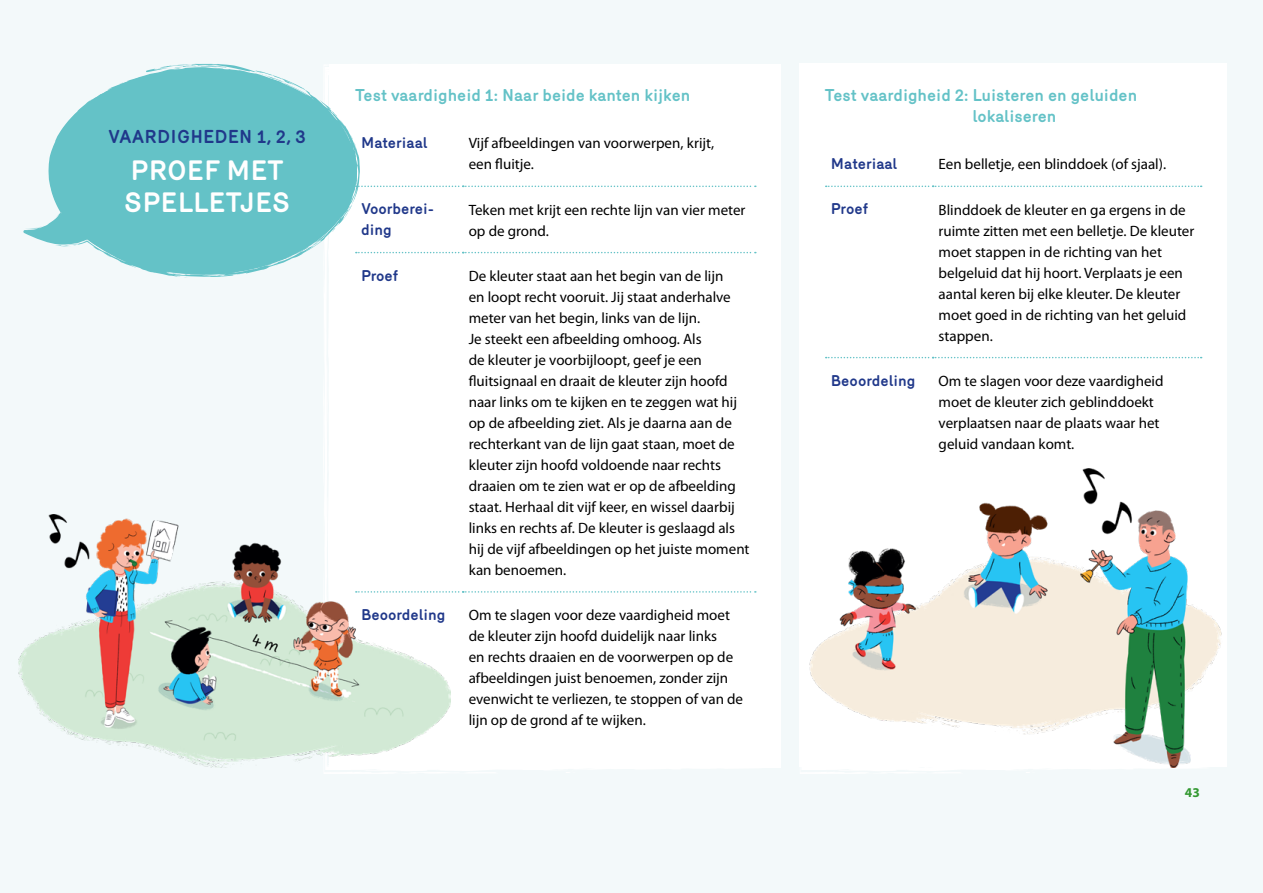
<style>
.page{position:relative;width:1263px;height:893px;background:#f3f9fa}
.page>*{position:absolute;margin:0;border:0;box-sizing:border-box;transform-origin:0 0}
.t1{font:700 27px/32.4px "Mercury";color:#fff}
.t2{font:700 18px "Mercury";color:#20388a}
.t3{font:700 16.5px/21px "Mercury";color:#64c2c7}
.t4{font:15px/21px "Myriad Pro";color:#000}
.t5{font:700 15px/21px "Mercury";color:#20388a}
.t6{font:700 13.5px "Myriad Pro";color:#339931}
</style>
<div class="page">
<div style="left:329px;top:64px;width:452px;height:704px;background:#fff"></div>
<svg style="left:777px;top:524px;width:4px;height:243px"></svg>
<svg style="left:776px;top:75px;width:2px;height:12px"></svg>
<svg style="left:721px;top:65px;width:33px;height:8px"></svg>
<svg style="left:686px;top:74px;width:17px;height:1px"></svg>
<svg style="left:551px;top:70px;width:54px;height:3px"></svg>
<svg style="left:624px;top:66px;width:18px;height:10px"></svg>
<svg style="left:493px;top:64px;width:33px;height:12px"></svg>
<svg style="left:407px;top:65px;width:15px;height:8px"></svg>
<svg style="left:463px;top:73px;width:22px;height:3px"></svg>
<svg style="left:437px;top:67px;width:14px;height:6px"></svg>
<svg style="left:336px;top:65px;width:14px;height:1px"></svg>
<div style="left:324px;top:269px;width:438px;height:505px;background:#fff"></div>
<div style="left:799px;top:63px;width:428px;height:406px;background:#fff"></div>
<svg style="left:1222px;top:75px;width:2px;height:12px"></svg>
<svg style="left:1171px;top:65px;width:31px;height:8px"></svg>
<svg style="left:1138px;top:74px;width:16px;height:1px"></svg>
<svg style="left:1012px;top:70px;width:51px;height:3px"></svg>
<svg style="left:1080px;top:66px;width:17px;height:10px"></svg>
<svg style="left:958px;top:64px;width:30px;height:12px"></svg>
<svg style="left:878px;top:65px;width:13px;height:8px"></svg>
<svg style="left:930px;top:73px;width:21px;height:3px"></svg>
<svg style="left:906px;top:67px;width:12px;height:6px"></svg>
<svg style="left:812px;top:65px;width:13px;height:1px"></svg>
<svg style="left:815px;top:75px;width:14px;height:2px"></svg>
<div style="left:799px;top:269px;width:410px;height:505px;background:#fff"></div>
<svg style="left:48px;top:67px;width:312px;height:210px;fill:#64c2c7"></svg>
<svg style="left:172px;top:273px;width:16px;height:5px"></svg>
<svg style="left:202px;top:270px;width:20px;height:6px"></svg>
<svg style="left:233px;top:274px;width:10px;height:2px"></svg>
<svg style="left:288px;top:242px;width:28px;height:16px"></svg>
<svg style="left:267px;top:261px;width:11px;height:5px"></svg>
<svg style="left:353px;top:171px;width:5px;height:8px"></svg>
<div style="left:323px;top:186px;width:433px;height:70px;background:#fff"></div>
<svg style="left:324px;top:115px;width:29px;height:26px"></svg>
<svg style="left:72px;top:64px;width:245px;height:60px"></svg>
<svg style="left:53px;top:130px;width:15px;height:44px"></svg>
<svg style="left:25px;top:223px;width:56px;height:24px"></svg>
<img style="left:18px;top:514px;width:433px;height:253px">
<img style="left:799px;top:469px;width:428px;height:298px">
<p class="t2" style="left:108px;top:126px;width:200px">VAARDIGHEDEN 1, 2, 3</p>
<h1 class="t1" style="left:124px;top:154px;width:168px">PROEF MET<br>SPELLETJES</h1>
<p class="t3" style="left:355px;top:85px;width:337px">Test vaardigheid 1: Naar beide kanten kijken</p>
<p class="t5" style="left:361px;top:132px;width:68px">Materiaal</p>
<p class="t4" style="left:469px;top:133px;width:247px">Vijf afbeeldingen van voorwerpen, krijt, een fluitje.</p>
<p class="t5" style="left:361px;top:198px;width:74px">Voorberei&shy;ding</p>
<p class="t4" style="left:469px;top:199px;width:278px">Teken met krijt een rechte lijn van vier meter op de grond.</p>
<p class="t5" style="left:361px;top:265px;width:39px">Proef</p>
<p class="t4" style="left:469px;top:266px;width:282px">De kleuter staat aan het begin van de lijn<br>en loopt recht vooruit. Jij staat anderhalve meter van het begin, links van de lijn.<br>Je steekt een afbeelding omhoog. Als<br>de kleuter je voorbijloopt, geef je een fluitsignaal en draait de kleuter zijn hoofd naar links om te kijken en te zeggen wat hij op de afbeelding ziet. Als je daarna aan de rechterkant van de lijn gaat staan, moet de kleuter zijn hoofd voldoende naar rechts draaien om te zien wat er op de afbeelding staat. Herhaal dit vijf keer, en wissel daarbij links en rechts af. De kleuter is geslaagd als hij de vijf afbeeldingen op het juiste moment kan benoemen.</p>
<p class="t5" style="left:361px;top:604px;width:86px">Beoordeling</p>
<p class="t4" style="left:469px;top:605px;width:276px">Om te slagen voor deze vaardigheid moet de kleuter zijn hoofd duidelijk naar links<br>en rechts draaien en de voorwerpen op de afbeeldingen juist benoemen, zonder zijn evenwicht te verliezen, te stoppen of van de lijn op de grond af te wijken.</p>
<p class="t3" style="left:972px;top:85px;width:166px;text-indent:-147px">Test vaardigheid 2: Luisteren en geluiden lokaliseren</p>
<p class="t5" style="left:831px;top:153px;width:68px">Materiaal</p>
<p class="t4" style="left:939px;top:154px;width:229px">Een belletje, een blinddoek (of sjaal).</p>
<p class="t5" style="left:831px;top:198px;width:39px">Proef</p>
<p class="t4" style="left:939px;top:199px;width:257px">Blinddoek de kleuter en ga ergens in de ruimte zitten met een belletje. De kleuter moet stappen in de richting van het belgeluid dat hij hoort. Verplaats je een aantal keren bij elke kleuter. De kleuter moet goed in de richting van het geluid stappen.</p>
<p class="t5" style="left:831px;top:370px;width:86px">Beoordeling</p>
<p class="t4" style="left:939px;top:371px;width:226px">Om te slagen voor deze vaardigheid moet de kleuter zich geblinddoekt verplaatsen naar de plaats waar het geluid vandaan komt.</p>
<p class="t6" style="left:1185px;top:783px;width:16px">43</p>
</div>
